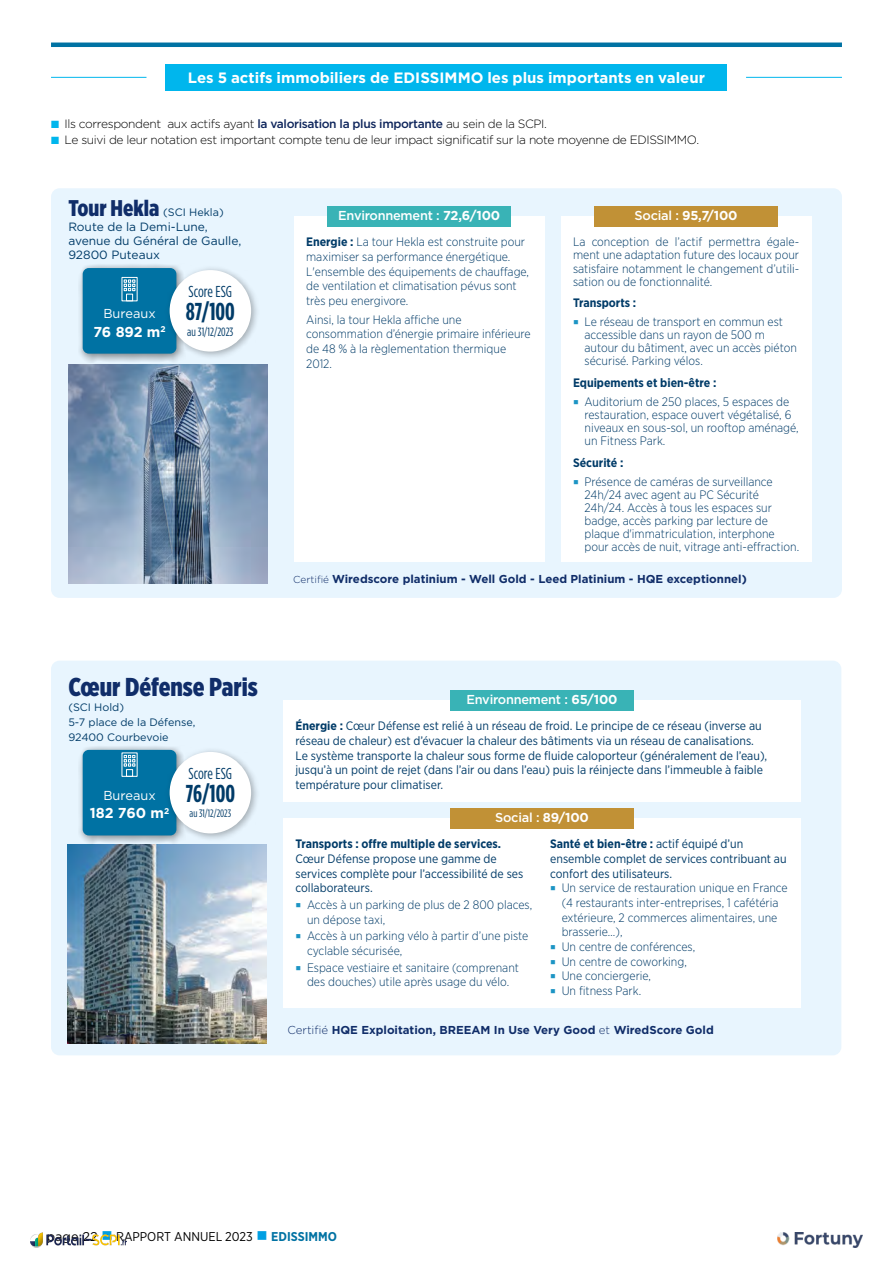
<style>
.page{position:relative;width:893px;height:1263px;background:#fff}
.page>*{position:absolute;margin:0;border:0;box-sizing:border-box;transform-origin:0 0}
.t1{font:900 25.8px "Gotham X Narrow";color:#102d69}
.t2{font:700 24.45px "Gotham Condensed";color:#003b68}
.t3{font:15.75px "Gotham Condensed";color:#003b68}
.t4{font:700 15px "Gotham";color:#fff}
.t5{font:700 14.4px "Gotham";letter-spacing:-.005em;color:#fff}
.t6{font:500 12.9px "Gotham";letter-spacing:-.02em;color:#fff}
.t7{font:700 12.9px "Gotham";color:#fff}
.t8{font:12.9px "Gotham";color:#fff}
.t9{font:12.75px "Gotham Narrow";color:#000}
.t10{font:300 12.15px/13px "Gotham Narrow";color:#003b68}
.t11{font:12.15px/14.7px "Gotham Narrow";color:#003b68}
.t12{font:700 12.15px "Gotham Narrow";color:#003b68}
.t13{font:300 12px "Gotham";letter-spacing:-.03em;color:#000}
.t14{font:12px/14.2px "Gotham";color:#003b68}
.t15{font:12px "Gotham Condensed";color:#003b68}
.t16{font:700 11.55px "Gotham";color:#102d69}
.t17{font:10.8px/15px "Gotham";color:#003b68}
.t18{font:10.8px "Gotham Condensed";color:#003b68}
.s1{color:#00b6ed}
.s2{font-weight:500;color:#0f265c}
.s3{font-family:"Gotham X Narrow";font-weight:900;font-size:22.65px;color:#102d69}
.s4{font-weight:700}
.s5{font-weight:500}
.s6{color:#1c94c4}
.s7{font-weight:300;font-size:10.05px}
.s8{font-weight:300}
.s9{font-family:"Gotham"}
.s10{color:#009fe3}
.s11{font-weight:700;color:#0072a3}
</style>
<div class="page">
<hr style="left:51px;top:43px;width:791px;height:4px;background:#0072a3">
<hr style="left:51px;top:77px;width:791px;height:1px;background:#00b6ed">
<div style="left:147px;top:65px;width:598px;height:26px;background:#fff"></div>
<div style="left:166px;top:64px;width:561px;height:27px;background:#00b6ed"></div>
<div style="left:51px;top:661px;width:790px;height:394px;background:#e8f5fe;border-radius:9px"></div>
<div style="left:283px;top:700px;width:518px;height:101px;background:#fff"></div>
<div style="left:283px;top:818px;width:518px;height:189px;background:#fff"></div>
<img style="left:67px;top:844px;width:199px;height:200px">
<div style="left:78px;top:745px;width:107px;height:100px;background:#000;opacity:.5"></div>
<div style="left:83px;top:750px;width:93px;height:85px;background:#0072a3;border-radius:6px"></div>
<svg style="left:123px;top:754px;width:13px;height:23px"></svg>
<div style="left:165px;top:747px;width:95px;height:95px;background:#000;opacity:.3"></div>
<div style="left:170px;top:752px;width:81px;height:81px;background:#fff;border-radius:50%"></div>
<div style="left:450px;top:690px;width:184px;height:21px;background:#39b3b6"></div>
<div style="left:450px;top:808px;width:184px;height:21px;background:#c19136"></div>
<div style="left:51px;top:188px;width:791px;height:410px;background:#e8f5fe;border-radius:9px"></div>
<div style="left:294px;top:216px;width:250px;height:346px;background:#fff"></div>
<div style="left:561px;top:216px;width:250px;height:346px;background:#fff"></div>
<div style="left:78px;top:263px;width:107px;height:100px;background:#000;opacity:.5"></div>
<div style="left:83px;top:268px;width:93px;height:86px;background:#0072a3;border-radius:6px"></div>
<div style="left:122px;top:277px;width:16px;height:24px;border:1px solid #fff"></div>
<svg style="left:123px;top:279px;width:13px;height:23px"></svg>
<div style="left:165px;top:265px;width:95px;height:95px;background:#000;opacity:.3"></div>
<div style="left:170px;top:270px;width:81px;height:82px;background:#fff;border-radius:50%"></div>
<div style="left:327px;top:206px;width:184px;height:21px;background:#39b3b6"></div>
<div style="left:594px;top:206px;width:184px;height:21px;background:#c19136"></div>
<img style="left:68px;top:364px;width:200px;height:219px">
<img style="left:777px;top:1233px;width:86px;height:15px">
<img style="left:30px;top:1233px;width:97px;height:15px">
<p class="t4" style="left:188px;top:68px;width:519px">Les 5 actifs immobiliers de EDISSIMMO les plu important en valeur</p>
<p class="t4" style="left:193px;top:68px;width:508px">Les cinq actifs immobilier les plus performants : meilleur score ESG</p>
<p class="t13" style="left:51px;top:116px;width:497px"><span class="s1">■</span> Ils correspondent aux actifs ayant <span class="s2">la valorisation la plus importante</span> au sein de la SCPI.</p>
<p class="t13" style="left:51px;top:132px;width:649px"><span class="s1">■</span> Le suivi de leur notation est important compte tenu de leur impact significatif sur la note moyenne de EDISSIMMO.</p>
<p class="t17" style="left:68px;top:205px;width:157px"><span class="s3">Tour Hekla</span> (SCI Hekla)</p>
<p class="t14" style="left:68px;top:219px;width:174px">Route de la Demi-Lune, avenue du Général de Gaulle,<br>92800 Puteaux</p>
<p class="t8" style="left:103px;top:305px;width:54px">Bureaux</p>
<p class="t5" style="left:93px;top:322px;width:74px">76 892 m<sup>2</sup></p>
<p class="t3" style="left:189px;top:282px;width:45px">Score ESG</p>
<h2 class="t2" style="left:186px;top:297px;width:50px">87/100</h2>
<p class="t15" style="left:187px;top:324px;width:48px">au 31/12/2023</p>
<p class="t6" style="left:338px;top:207px;width:163px">Environnement : <span class="s4">72,6/100</span></p>
<p class="t7" style="left:635px;top:207px;width:104px"><span class="s5">Social :</span> 95,7/100</p>
<p class="t10" style="left:306px;top:234px;width:224px;line-height:14.7px"><span class="s4">Energie :</span> La tour Hekla est construite pour maximiser sa performance énergétique.<br>L'ensemble des équipements de chauffage, de ventilation et climatisation pévus sont très peu energivore.</p>
<p class="t10" style="left:306px;top:312px;width:226px;line-height:14.7px">Ainsi, la tour Hekla affiche une consommation d’énergie primaire inférieure de 48 % à la règlementation thermique<br>2012.</p>
<p class="t10" style="left:573px;top:235px;width:228px;text-align:justify">La conception de l’actif permettra égale&shy;ment une adaptation future des locaux pour satisfaire notamment le changement d’utili&shy;sation ou de fonctionnalité.</p>
<p class="t12" style="left:573px;top:295px;width:65px">Transports :</p>
<p class="t10" style="left:584px;top:315px;width:214px;text-indent:-11px"><span class="s6">○</span> Le réseau de transport en commun est accessible dans un rayon de 500 m autour du bâtiment, avec un accès piéton sécurisé. Parking vélos.</p>
<p class="t12" style="left:573px;top:375px;width:145px">Equipements et bien-être :</p>
<p class="t10" style="left:584px;top:395px;width:216px;text-indent:-11px"><span class="s6">○</span> Auditorium de 250 places, 5 espaces de restauration, espace ouvert végétalisé, 6 niveaux en sous-sol, un rooftop aménagé, un Fitness Park.</p>
<p class="t12" style="left:573px;top:454px;width:52px">Sécurité :</p>
<p class="t10" style="left:584px;top:475px;width:216px;text-indent:-11px"><span class="s6">○</span> Présence de caméras de surveillance 24h/24 avec agent au PC Sécurité 24h/24. Accès à tous les espaces sur badge, accès parking par lecture de plaque d'immatriculation, interphone pour accès de nuit, vitrage anti-effraction.</p>
<p class="t16" style="left:293px;top:571px;width:455px"><span class="s7">Certifié</span> Wiredscore platinium - Well Gold - Leed Platinium - HQE exceptionnel)</p>
<h1 class="t1" style="left:68px;top:670px;width:191px">Cœur Défense Paris</h1>
<p class="t17" style="left:68px;top:700px;width:129px">(SCI Hold)<br>5-7 place de la Défense,<br>92400 Courbevoie</p>
<p class="t8" style="left:103px;top:787px;width:54px">Bureaux</p>
<p class="t5" style="left:90px;top:804px;width:81px">182 760 m<sup>2</sup></p>
<p class="t3" style="left:189px;top:764px;width:45px">Score ESG</p>
<h2 class="t2" style="left:186px;top:779px;width:51px">76/100</h2>
<p class="t18" style="left:190px;top:807px;width:43px">au 31/12/2023</p>
<p class="t6" style="left:467px;top:691px;width:152px">Environnement : <span class="s4">65/100</span></p>
<p class="t11" style="left:295px;top:719px;width:473px"><span class="s4">Énergie :</span> Cœur Défense est relié à un réseau de froid. Le principe de ce réseau (inverse au réseau de chaleur) est d’évacuer la chaleur des bâtiments via un réseau de canalisations.<br>Le système transporte la chaleur sous forme de fluide caloporteur (généralement de l’eau), jusqu’à un point de rejet (dans l’air ou dans l’eau) puis la réinjecte dans l’immeuble à faible température pour climatiser.</p>
<p class="t6" style="left:495px;top:809px;width:95px">Social : <span class="s4">89/100</span></p>
<p class="t12" style="left:295px;top:836px;width:207px">Transports : offre multiple de services.</p>
<p class="t11" style="left:295px;top:851px;width:229px">Cœur Défense propose une gamme de services complète pour l’accessibilité de ses collaborateurs.</p>
<p class="t10" style="left:307px;top:897px;width:227px;line-height:14.7px;text-indent:-11px"><span class="s6">○</span> Accès à un parking de plus de 2 800 places, un dépose taxi,</p>
<p class="t10" style="left:307px;top:928px;width:223px;line-height:14.7px;text-indent:-11px"><span class="s6">○</span> Accès à un parking vélo à partir d’une piste cyclable sécurisée,</p>
<p class="t10" style="left:295px;top:960px;width:225px;line-height:14.7px;text-align:center"><span class="s6">○</span> Espace vestiaire et sanitaire (comprenant des douches) utile après usage du vélo.</p>
<p class="t11" style="left:550px;top:836px;width:238px"><span class="s4">Santé et bien-être :</span> actif équipé d’un ensemble complet de services contribuant au confort des utilisateurs.</p>
<p class="t10" style="left:562px;top:880px;width:228px;line-height:14.7px;text-indent:-11px"><span class="s6">○</span> Un service de restauration unique en France (4 restaurants inter-entreprises, 1 cafétéria extérieure, 2 commerces alimentaires, une brasserie…),</p>
<p class="t10" style="left:550px;top:940px;width:147px"><span class="s6">○</span> Un centre de conférences,</p>
<p class="t10" style="left:550px;top:954px;width:138px"><span class="s6">○</span> Un centre de coworking,</p>
<p class="t10" style="left:550px;top:969px;width:102px"><span class="s6">○</span> Une conciergerie,</p>
<p class="t10" style="left:550px;top:984px;width:93px"><span class="s6">○</span> Un fitness Park.</p>
<p class="t16" style="left:287px;top:1022px;width:428px"><span class="s8">Certifié</span> HQE Exploitation, BREEAM In Use Very Good <span class="s8">et</span> WiredScore Gold</p>
<p class="t9" style="left:47px;top:1228px;width:292px"><span class="s9">page 22</span> <span class="s10">■</span> RAPPORT ANNUEL 2023 <span class="s10">■</span> <span class="s11">EDISSIMMO</span></p>
</div>
